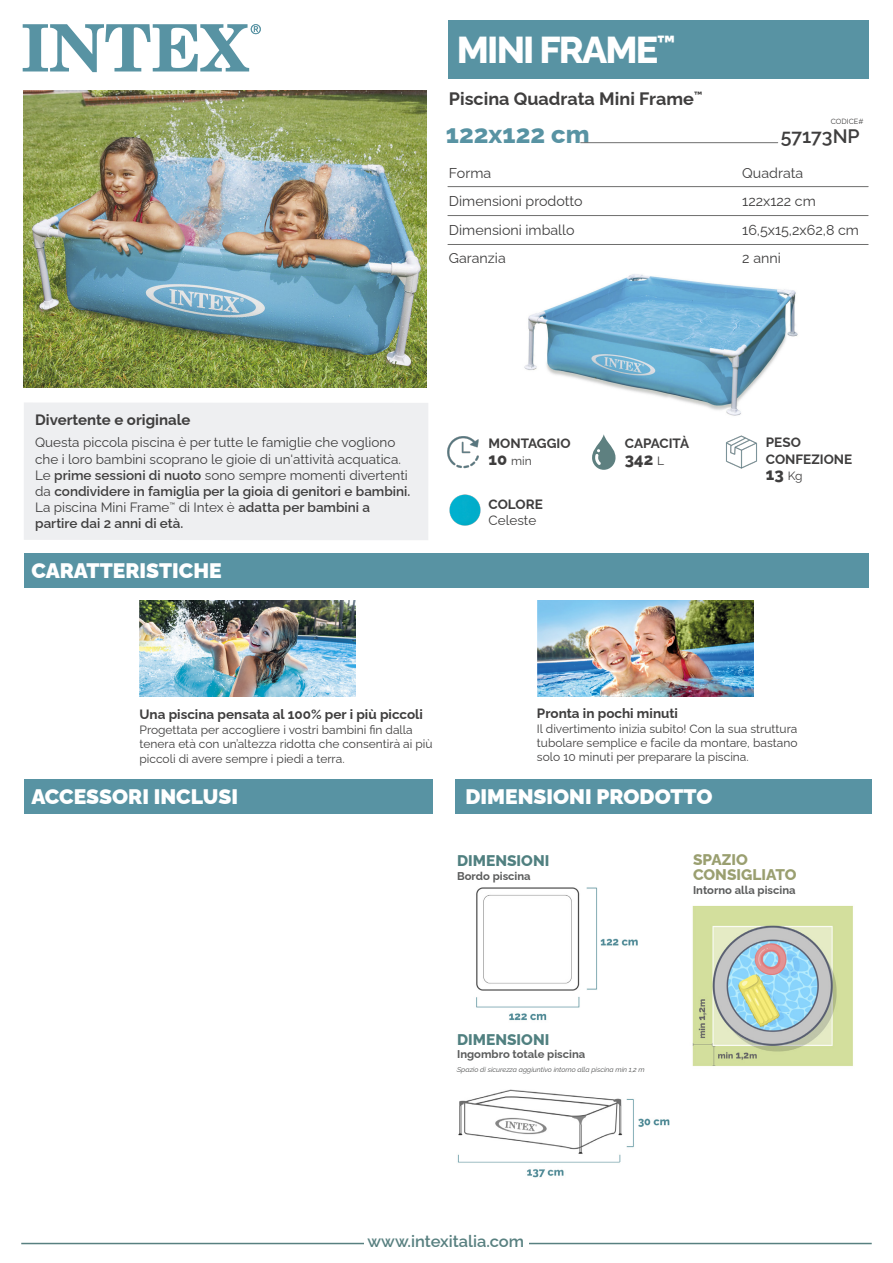
<style>
.page{position:relative;width:893px;height:1263px;background:#fff}
.page>*{position:absolute;margin:0;border:0;box-sizing:border-box;transform-origin:0 0}
.t1{font:800 37.5px "Raleway";letter-spacing:-.05em;color:#fff}
.t2{font:800 25.5px "Raleway";color:#5893a3}
.t3{font:900 21px "Raleway";color:#fff}
.t4{font:600 19.5px "Raleway";color:#3f3e3e}
.t5{font:700 18px "Raleway";color:#3f3e3e}
.t6{font:600 16.5px "Raleway";color:#588080}
.t7{font:800 16.5px "Raleway";color:#3f3e3e}
.t8{font:800 15.45px "Raleway";color:#508080}
.t9{font:800 15.45px/15px "Raleway";color:#9a9f70}
.t10{font:700 15px "Raleway";color:#3f3e3e}
.t11{font:14.25px/28.5px "Raleway";color:#3f3e3e}
.t12{font:13.5px/16.2px "Raleway";color:#3f3e3e}
.t13{font:700 13.5px/16.2px "Raleway";color:#3f3e3e}
.t14{font:12px/14.4px "Raleway";color:#3f3e3e}
.t15{font:700 11.25px "Raleway";color:#5b5c5c}
.t16{font:7.5px "Raleway";color:#3f3e3e}
.t17{font:italic 7.05px "Raleway";color:#515252}
.s1{font-weight:600}
.s2{font-weight:800;font-size:16.5px}
.s3{font-weight:400;font-size:12px}
</style>
<div class="page">
<img style="left:456px;top:887px;width:397px;height:291px">
<img style="left:524px;top:274px;width:274px;height:142px">
<div style="left:24px;top:402px;width:404px;height:138px;background:#eeeff1"></div>
<div style="left:24px;top:553px;width:845px;height:35px;background:#5893a3"></div>
<div style="left:448px;top:21px;width:420px;height:58px;background:#5893a3"></div>
<svg style="left:23px;top:24px;width:238px;height:48px"></svg>
<img style="left:726px;top:435px;width:31px;height:34px">
<img style="left:447px;top:436px;width:32px;height:33px">
<svg style="left:592px;top:434px;width:23px;height:36px"></svg>
<div style="left:24px;top:780px;width:409px;height:34px;background:#5893a3"></div>
<hr style="left:448px;top:186px;width:420px;height:1px;background:#6f6f6e">
<hr style="left:448px;top:215px;width:420px;height:1px;background:#6f6f6e">
<hr style="left:448px;top:244px;width:420px;height:1px;background:#6f6f6e">
<div style="left:455px;top:780px;width:417px;height:34px;background:#5893a3"></div>
<hr style="left:21px;top:1243px;width:851px;height:1px;background:#588080">
<div style="left:364px;top:1232px;width:165px;height:14px;background:#fff"></div>
<hr style="left:581px;top:142px;width:197px;height:1px;background:#6f6f6e">
<div style="left:686px;top:852px;width:192px;height:46px;background:#fff"></div>
<div style="left:690px;top:1076px;width:176px;height:47px;background:#fff"></div>
<div style="left:457px;top:1032px;width:196px;height:46px;background:#fff"></div>
<img style="left:449px;top:494px;width:32px;height:32px">
<img style="left:538px;top:601px;width:215px;height:96px">
<img style="left:140px;top:601px;width:215px;height:96px">
<img style="left:23px;top:90px;width:404px;height:297px">
<h1 class="t1" style="left:457px;top:20px;width:220px">MINI FRAME<sup>™</sup></h1>
<h3 class="t5" style="left:449px;top:85px;width:255px">Piscina Quadrata Mini Frame<sup>™</sup></h3>
<h2 class="t2" style="left:446px;top:113px;width:145px">122x122 cm</h2>
<p class="t16" style="left:831px;top:115px;width:34px">CODICE#</p>
<h3 class="t4" style="left:781px;top:120px;width:81px">57173NP</h3>
<p class="t11" style="left:449px;top:157px;width:135px">Forma<br>Dimensioni prodotto<br>Dimensioni imballo<br>Garanzia</p>
<p class="t11" style="left:742px;top:157px;width:118px">Quadrata<br>122x122 cm<br>16,5x15,2x62,8 cm<br>2 anni</p>
<p class="t10" style="left:35px;top:408px;width:157px">Divertente e originale</p>
<p class="t12" style="left:35px;top:433px;width:377px">Questa piccola piscina è per tutte le famiglie che vogliono che i loro bambini scoprano le gioie di un'attività acquatica.<br>Le <span class="s1">prime sessioni di nuoto</span> sono sempre momenti divertenti da <span class="s1">condividere in famiglia per la gioia di genitori e bambini.<br></span>La piscina Mini Frame<sup>™</sup> di Intex è <span class="s1">adatta per bambini a partire dai 2 anni di età.</span></p>
<h3 class="t3" style="left:31px;top:554px;width:192px">CARATTERISTICHE</h3>
<p class="t13" style="left:489px;top:434px;width:83px">MONTAGGIO</p>
<p class="t14" style="left:489px;top:452px;width:45px"><span class="s2">10</span> min</p>
<p class="t13" style="left:489px;top:494px;width:56px">COLORE</p>
<p class="t12" style="left:489px;top:511px;width:49px">Celeste</p>
<p class="t13" style="left:625px;top:434px;width:66px">CAPACITÀ</p>
<p class="t7" style="left:625px;top:446px;width:41px">342 <span class="s3">L</span></p>
<p class="t13" style="left:766px;top:433px;width:88px">PESO<br>CONFEZIONE</p>
<p class="t7" style="left:766px;top:461px;width:38px">13 <span class="s3">Kg</span></p>
<p class="t13" style="left:140px;top:705px;width:285px">Una piscina pensata al 100% per i più piccoli</p>
<p class="t14" style="left:140px;top:721px;width:295px">Progettata per accogliere i vostri bambini fin dalla tenera età con un’altezza ridotta che consentirà ai più piccoli di avere sempre i piedi a terra.</p>
<h3 class="t3" style="left:31px;top:780px;width:208px">ACCESSORI INCLUSI</h3>
<p class="t13" style="left:537px;top:704px;width:143px">Pronta in pochi minuti</p>
<p class="t14" style="left:537px;top:720px;width:262px;text-align:justify">Il divertimento inizia subito! Con la sua struttura tubolare semplice e facile da montare, bastano solo 10 minuti per preparare la piscina.</p>
<h3 class="t3" style="left:466px;top:780px;width:248px">DIMENSIONI PRODOTTO</h3>
<p class="t8" style="left:457px;top:848px;width:94px">DIMENSIONI</p>
<p class="t15" style="left:457px;top:866px;width:75px">Bordo piscina</p>
<p class="t9" style="left:693px;top:850px;width:105px">SPAZIO<br>CONSIGLIATO</p>
<p class="t15" style="left:693px;top:881px;width:104px">Intorno alla piscina</p>
<p class="t8" style="left:457px;top:1027px;width:94px">DIMENSIONI</p>
<p class="t15" style="left:457px;top:1045px;width:130px">Ingombro totale piscina</p>
<p class="t17" style="left:457px;top:1063px;width:189px">Spazio di sicurezza aggiuntivo intorno alla piscina min 1,2 m</p>
<p class="t6" style="left:368px;top:1228px;width:158px">www.intexitalia.com</p>
</div>
